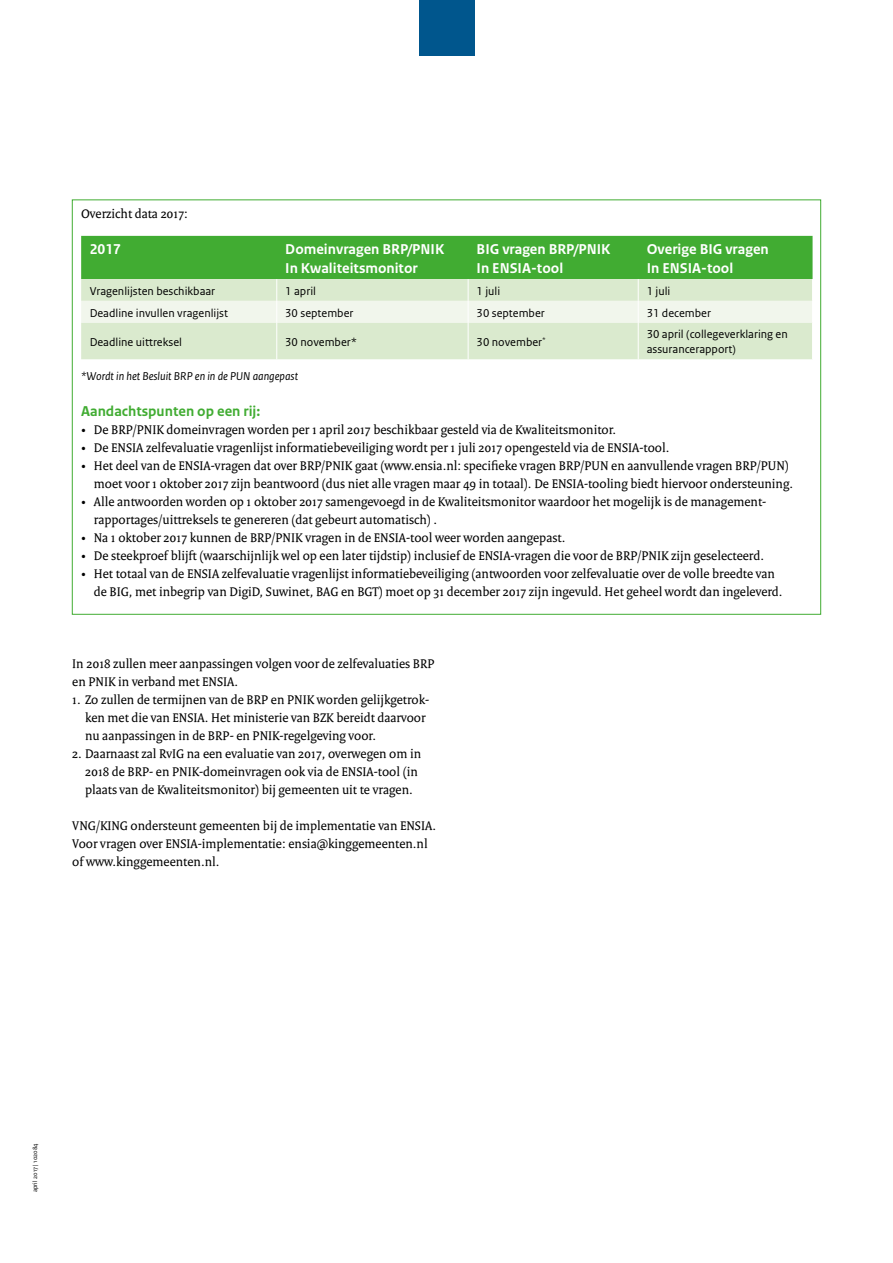
<style>
.page{position:relative;width:893px;height:1263px;background:#fff}
.page>*{position:absolute;margin:0;border:0;box-sizing:border-box;transform-origin:0 0}
.RIVM_Tabel_kop{font:700 15px/19.2px "Rijksoverheid Sans Text";color:#fff}
._05_RO_Alineakop_San{font:700 15px "Rijksoverheid Sans Text";color:#41ac32}
._11_RO_Opsomming_Ser{font:13.5px/18px "Rijksoverheid Serif";color:#000}
._10_RO_Broodtekst_Se{font:13.5px/18px "Rijksoverheid Serif";color:#000}
._32_RO_Tabel_Broodte{font:12px/15px "Rijksoverheid Sans Text";color:#000}
._13_RO_Fotobijschrif{font:italic 12px "Rijksoverheid Sans Text";color:#000}
._14_RO_Voetnoot{font:6.45px "Rijksoverheid Sans Text";color:#000}
</style>
<div class="page">
<div style="left:81px;top:323px;width:731px;height:36px;background:#daeace"></div>
<hr style="left:276px;top:323px;width:1px;height:36px;background:#fff">
<hr style="left:468px;top:323px;width:1px;height:36px;background:#fff">
<hr style="left:638px;top:323px;width:1px;height:36px;background:#fff">
<svg style="left:81px;top:236px;width:732px;height:87px;background:#94ce88"></svg>
<div style="left:419px;top:0;width:55px;height:55px;background:#00568d"></div>
<p class="_10_RO_Broodtekst_Se" style="left:81px;top:204px;width:108px">Overzicht data 2017:</p>
<p class="RIVM_Tabel_kop" style="left:90px;top:240px;width:33px">2017</p>
<p class="RIVM_Tabel_kop" style="left:285px;top:240px;width:161px">Domeinvragen BRP/PNIK<br>In Kwaliteitsmonitor</p>
<p class="RIVM_Tabel_kop" style="left:477px;top:240px;width:135px">BIG vragen BRP/PNIK<br>In ENSIA-tool</p>
<p class="RIVM_Tabel_kop" style="left:647px;top:240px;width:124px">Overige BIG vragen<br>In ENSIA-tool</p>
<p class="_32_RO_Tabel_Broodte" style="left:90px;top:284px;width:127px">Vragenlijsten beschikbaar</p>
<p class="_32_RO_Tabel_Broodte" style="left:285px;top:284px;width:32px">1 april</p>
<p class="_32_RO_Tabel_Broodte" style="left:477px;top:284px;width:25px">1 juli</p>
<p class="_32_RO_Tabel_Broodte" style="left:647px;top:284px;width:25px">1 juli</p>
<p class="_32_RO_Tabel_Broodte" style="left:90px;top:305px;width:140px">Deadline invullen vragenlijst</p>
<p class="_32_RO_Tabel_Broodte" style="left:285px;top:305px;width:70px">30 september</p>
<p class="_32_RO_Tabel_Broodte" style="left:477px;top:305px;width:70px">30 september</p>
<p class="_32_RO_Tabel_Broodte" style="left:647px;top:305px;width:66px">31 december</p>
<p class="_32_RO_Tabel_Broodte" style="left:90px;top:335px;width:94px">Deadline uittreksel</p>
<p class="_32_RO_Tabel_Broodte" style="left:285px;top:335px;width:73px">30 november*</p>
<p class="_32_RO_Tabel_Broodte" style="left:477px;top:335px;width:71px">30 november<sup>*</sup></p>
<p class="_32_RO_Tabel_Broodte" style="left:647px;top:327px;width:143px">30 april (collegeverklaring en assurancerapport)</p>
<p class="_13_RO_Fotobijschrif" style="left:81px;top:369px;width:218px">*Wordt in het Besluit BRP en in de PUN aangepast</p>
<p class="_05_RO_Alineakop_San" style="left:81px;top:402px;width:181px">Aandachtspunten op een rij:</p>
<p class="_11_RO_Opsomming_Ser" style="left:81px;top:420px;width:537px">• De BRP/PNIK domeinvragen worden per 1 april 2017 beschikbaar gesteld via de Kwaliteitsmonitor.</p>
<p class="_11_RO_Opsomming_Ser" style="left:81px;top:438px;width:590px">• De ENSIA zelfevaluatie vragenlijst informatiebeveiliging wordt per 1 juli 2017 opengesteld via de ENSIA-tool.</p>
<p class="_11_RO_Opsomming_Ser" style="left:94px;top:456px;width:701px;text-indent:-13px">• Het deel van de ENSIA-vragen dat over BRP/PNIK gaat (www.ensia.nl: specifieke vragen BRP/PUN en aanvullende vragen BRP/PUN) moet voor 1 oktober 2017 zijn beantwoord (dus niet alle vragen maar 49 in totaal). De ENSIA-tooling biedt hiervoor ondersteuning.</p>
<p class="_11_RO_Opsomming_Ser" style="left:94px;top:492px;width:673px;text-indent:-13px">• Alle antwoorden worden op 1 oktober 2017 samengevoegd in de Kwaliteitsmonitor waardoor het mogelijk is de management&shy;rapportages/uittreksels te genereren (dat gebeurt automatisch) .</p>
<p class="_11_RO_Opsomming_Ser" style="left:81px;top:528px;width:486px">• Na 1 oktober 2017 kunnen de BRP/PNIK vragen in de ENSIA-tool weer worden aangepast.</p>
<p class="_11_RO_Opsomming_Ser" style="left:81px;top:546px;width:684px">• De steekproef blijft (waarschijnlijk wel op een later tijdstip) inclusief de ENSIA-vragen die voor de BRP/PNIK zijn geselecteerd.</p>
<p class="_11_RO_Opsomming_Ser" style="left:94px;top:564px;width:690px;text-indent:-13px">• Het totaal van de ENSIA zelfevaluatie vragenlijst informatiebeveiliging (antwoorden voor zelfevaluatie over de volle breedte van de BIG, met inbegrip van DigiD, Suwinet, BAG en BGT) moet op 31 december 2017 zijn ingevuld. Het geheel wordt dan ingeleverd.</p>
<p class="_10_RO_Broodtekst_Se" style="left:72px;top:654px;width:364px">In 2018 zullen meer aanpassingen volgen voor de zelfevaluaties BRP en PNIK in verband met ENSIA.</p>
<p class="_11_RO_Opsomming_Ser" style="left:85px;top:690px;width:346px;text-indent:-13px">1. Zo zullen de termijnen van de BRP en PNIK worden gelijkgetrok&shy;ken met die van ENSIA. Het ministerie van BZK bereidt daarvoor nu aanpassingen in de BRP- en PNIK-regelgeving voor.</p>
<p class="_11_RO_Opsomming_Ser" style="left:85px;top:744px;width:338px;text-indent:-13px">2. Daarnaast zal RvIG na een evaluatie van 2017, overwegen om in<br>2018 de BRP- en PNIK-domeinvragen ook via de ENSIA-tool (in plaats van de Kwaliteitsmonitor) bij gemeenten uit te vragen.</p>
<p class="_10_RO_Broodtekst_Se" style="left:72px;top:816px;width:365px">VNG/KING ondersteunt gemeenten bij de implementatie van ENSIA.<br>Voor vragen over ENSIA-implementatie: ensia@kinggemeenten.nl of www.kinggemeenten.nl.</p>
<p class="_14_RO_Voetnoot" style="left:31px;top:1192px;width:50px;rotate:-90deg">april 2017 | 102084</p>
</div>
